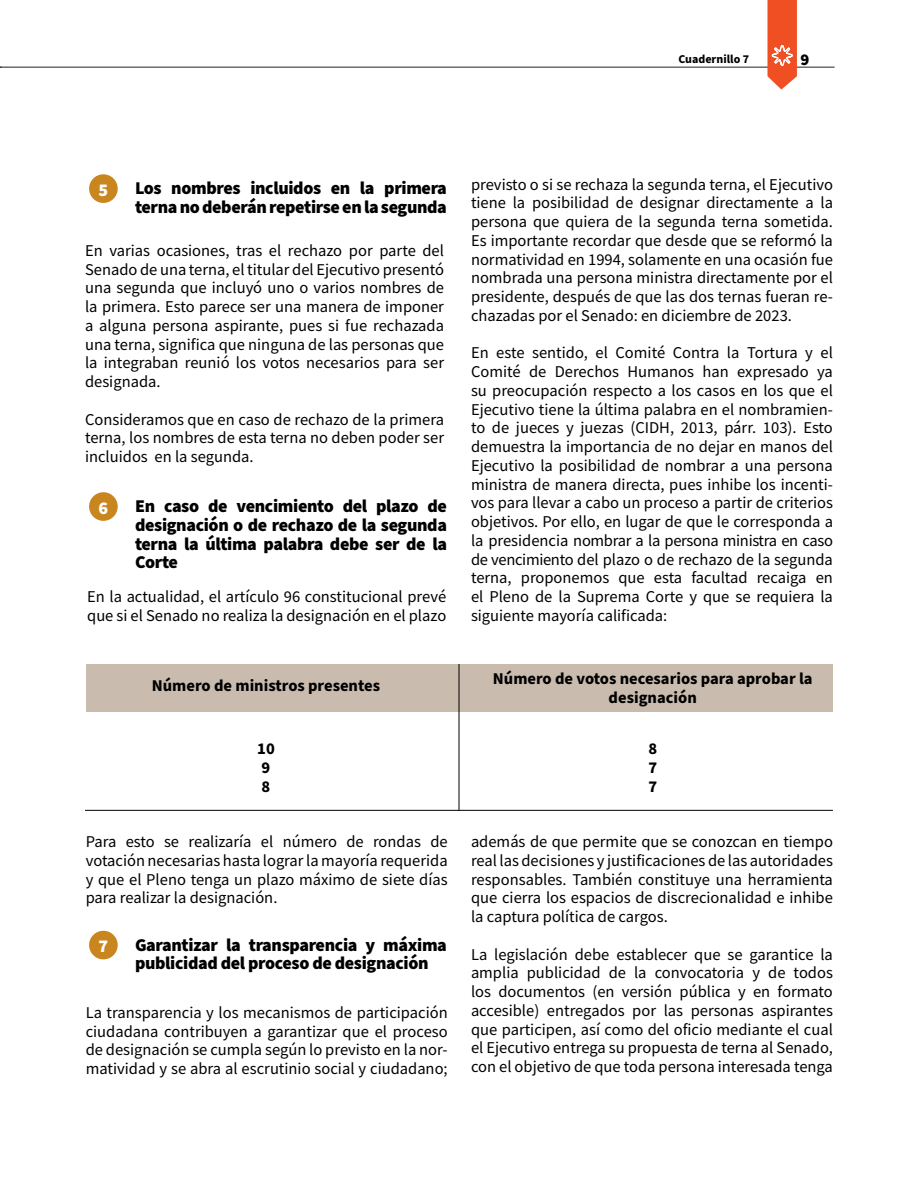
<style>
.page{position:relative;width:918px;height:1188px;background:#fff}
.page>*{position:absolute;margin:0;border:0;box-sizing:border-box;transform-origin:0 0}
.Paragraph_Style_1{font:900 18px/18.8px "Source Sans Pro";letter-spacing:-.02em;color:#000}
.Paragraph_Style_1-2{font:900 18px "Source Sans Pro";color:#fff}
.Paragraph_Style_1-3{font:16.5px/18.8px "Source Sans Pro";color:#000;text-align:justify}
.Paragraph_Style_1-4{font:700 16.5px/18.8px "Source Sans Pro";color:#000;text-align:center}
.t1{font:900 16.5px "Source Sans Pro";color:#000}
.t2{font:700 12px "Source Sans Pro";color:#000}
</style>
<div class="page">
<hr style="left:0;top:67px;width:835px;height:1px;background:#241f21">
<svg style="left:767px;top:0;width:30px;height:90px;background:#f26844"></svg>
<div style="left:86px;top:665px;width:746px;height:47px;background:#c9bcaf"></div>
<div style="left:89px;top:174px;width:29px;height:29px;background:#c9851e;border-radius:50%"></div>
<div style="left:89px;top:492px;width:29px;height:29px;background:#c9851e;border-radius:50%"></div>
<div style="left:89px;top:931px;width:29px;height:28px;background:#c9851e;border-radius:50%"></div>
<hr style="left:459px;top:664px;width:1px;height:146px;background:#000">
<hr style="left:85px;top:810px;width:748px;height:1px;background:#000">
<p class="t2" style="left:678px;top:51px;width:72px">Cuadernillo 7</p>
<p class="t1" style="left:801px;top:48px;width:10px">9</p>
<p class="Paragraph_Style_1-2" style="left:99px;top:177px;width:11px">5</p>
<p class="Paragraph_Style_1" style="left:135px;top:179px;width:313px">Los nombres incluidos en la primera terna no deberán repetirse en la segunda</p>
<p class="Paragraph_Style_1-3" style="left:85px;top:241px;width:361px">En varias ocasiones, tras el rechazo por parte del Senado de una terna, el titular del Ejecutivo presentó una segunda que incluyó uno o varios nombres de la primera. Esto parece ser una manera de imponer a alguna persona aspirante, pues si fue rechazada una terna, significa que ninguna de las personas que la integraban reunió los votos necesarios para ser designada.</p>
<p class="Paragraph_Style_1-3" style="left:85px;top:410px;width:361px">Consideramos que en caso de rechazo de la primera terna, los nombres de esta terna no deben poder ser incluidos en la segunda.</p>
<p class="Paragraph_Style_1-2" style="left:99px;top:495px;width:11px">6</p>
<p class="Paragraph_Style_1" style="left:135px;top:497px;width:313px;text-align:justify">En caso de vencimiento del plazo de designación o de rechazo de la segunda terna la última palabra debe ser de la Corte</p>
<p class="Paragraph_Style_1-3" style="left:87px;top:587px;width:361px">En la actualidad, el artículo 96 constitucional prevé que si el Senado no realiza la designación en el plazo</p>
<p class="Paragraph_Style_1-4" style="left:152px;top:677px;width:230px">Número de ministros presentes</p>
<p class="Paragraph_Style_1-4" style="left:257px;top:740px;width:19px">10</p>
<p class="Paragraph_Style_1-4" style="left:262px;top:758px;width:10px">9</p>
<p class="Paragraph_Style_1-4" style="left:262px;top:777px;width:10px">8</p>
<p class="Paragraph_Style_1-3" style="left:86px;top:832px;width:363px">Para esto se realizaría el número de rondas de votación necesarias hasta lograr la mayoría requerida y que el Pleno tenga un plazo máximo de siete días para realizar la designación.</p>
<p class="Paragraph_Style_1-2" style="left:99px;top:934px;width:11px">7</p>
<p class="Paragraph_Style_1" style="left:135px;top:936px;width:313px">Garantizar la transparencia y máxima publicidad del proceso de designación</p>
<p class="Paragraph_Style_1-3" style="left:86px;top:1003px;width:363px">La transparencia y los mecanismos de participación ciudadana contribuyen a garantizar que el proceso de designación se cumpla según lo previsto en la nor&shy;matividad y se abra al escrutinio social y ciudadano;</p>
<p class="Paragraph_Style_1-3" style="left:471px;top:175px;width:364px">previsto o si se rechaza la segunda terna, el Ejecutivo tiene la posibilidad de designar directamente a la persona que quiera de la segunda terna sometida.<br>Es importante recordar que desde que se reformó la normatividad en 1994, solamente en una ocasión fue nombrada una persona ministra directamente por el presidente, después de que las dos ternas fueran re&shy;chazadas por el Senado: en diciembre de 2023.</p>
<p class="Paragraph_Style_1-3" style="left:471px;top:343px;width:364px">En este sentido, el Comité Contra la Tortura y el Comité de Derechos Humanos han expresado ya su preocupación respecto a los casos en los que el Ejecutivo tiene la última palabra en el nombramien&shy;to de jueces y juezas (CIDH, 2013, párr. 103). Esto demuestra la importancia de no dejar en manos del Ejecutivo la posibilidad de nombrar a una persona ministra de manera directa, pues inhibe los incenti&shy;vos para llevar a cabo un proceso a partir de criterios objetivos. Por ello, en lugar de que le corresponda a la presidencia nombrar a la persona ministra en caso de vencimiento del plazo o de rechazo de la segunda terna, proponemos que esta facultad recaiga en el Pleno de la Suprema Corte y que se requiera la siguiente mayoría calificada:</p>
<p class="Paragraph_Style_1-4" style="left:493px;top:670px;width:321px">Número de votos necesarios para aprobar la designación</p>
<p class="Paragraph_Style_1-4" style="left:648px;top:740px;width:10px">8</p>
<p class="Paragraph_Style_1-4" style="left:648px;top:758px;width:10px">7</p>
<p class="Paragraph_Style_1-4" style="left:648px;top:777px;width:10px">7</p>
<p class="Paragraph_Style_1-3" style="left:471px;top:832px;width:363px">además de que permite que se conozcan en tiempo real las decisiones y justificaciones de las autoridades responsables. También constituye una herramienta que cierra los espacios de discrecionalidad e inhibe la captura política de cargos.</p>
<p class="Paragraph_Style_1-3" style="left:471px;top:945px;width:363px">La legislación debe establecer que se garantice la amplia publicidad de la convocatoria y de todos los documentos (en versión pública y en formato accesible) entregados por las personas aspirantes que participen, así como del oficio mediante el cual el Ejecutivo entrega su propuesta de terna al Senado, con el objetivo de que toda persona interesada tenga</p>
</div>
